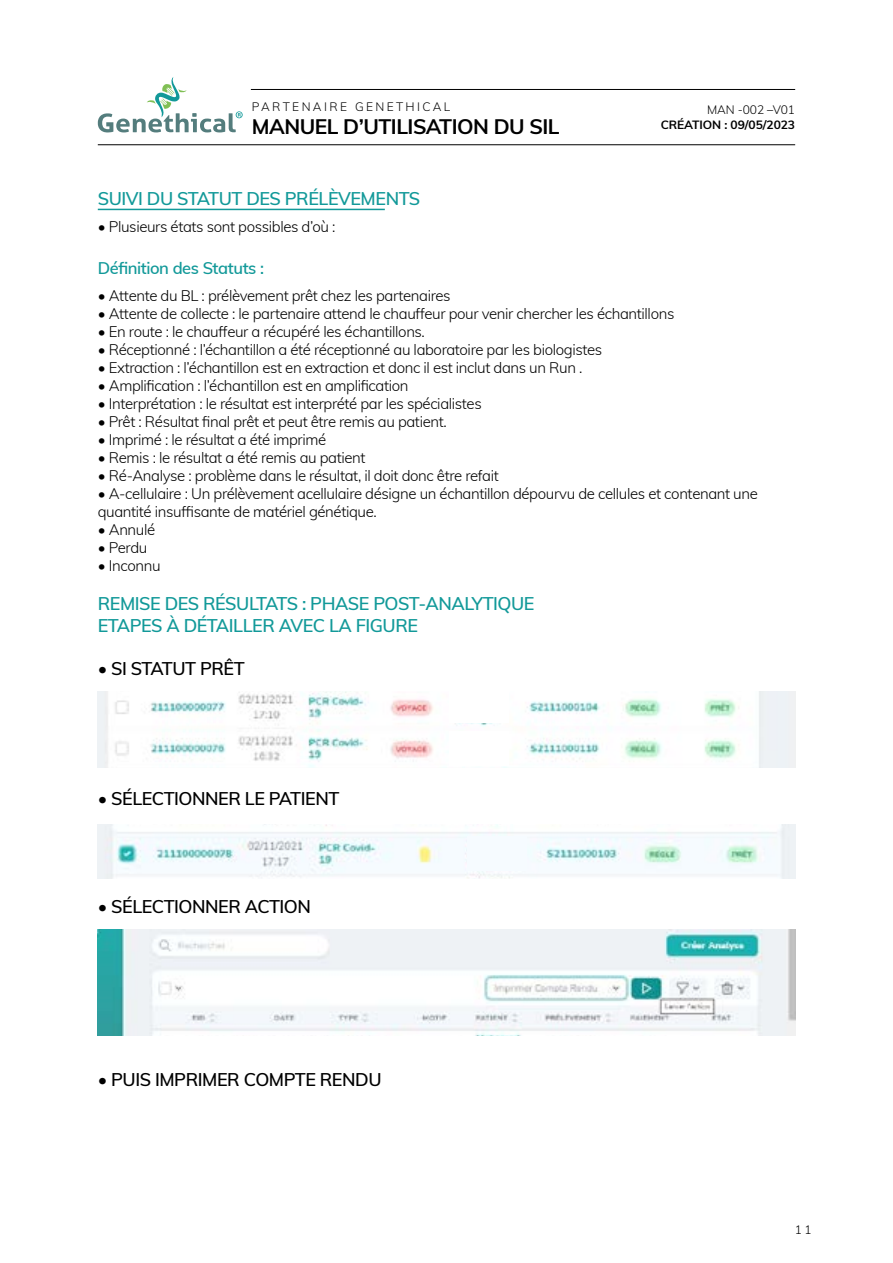
<style>
.page{position:relative;width:893px;height:1263px;background:#fff}
.page>*{position:absolute;margin:0;border:0;box-sizing:border-box;transform-origin:0 0}
.t1{font:700 21px "Muli";letter-spacing:-.025em;color:#000}
.t2{font:600 18px/21.6px "Muli";letter-spacing:-.025em;color:#129999}
.t3{font:600 18px "Muli";letter-spacing:-.025em;color:#000}
.t4{font:600 16.5px "Muli";letter-spacing:-.025em;color:#129999}
.t5{font:300 15px/18px "Muli";letter-spacing:-.025em;color:#000}
.t6{font:300 12px "Muli";letter-spacing:.2em;color:#000}
.t7{font:700 12px "Muli";letter-spacing:-.005em;color:#000}
.t8{font:300 12px "Muli";letter-spacing:-.005em;color:#000}
</style>
<div class="page">
<hr style="left:98px;top:144px;width:697px;height:1px;background:#000">
<hr style="left:251px;top:89px;width:544px;height:1px;background:#000">
<svg style="left:98px;top:77px;width:145px;height:55px"></svg>
<img style="left:98px;top:691px;width:697px;height:77px">
<img style="left:98px;top:824px;width:697px;height:54px">
<img style="left:98px;top:929px;width:697px;height:107px">
<hr style="left:98px;top:209px;width:287px;height:1px;background:#129999">
<div style="left:449px;top:689px;width:60px;height:34px;background:#fff"></div>
<div style="left:449px;top:731px;width:60px;height:35px;background:#fff"></div>
<div style="left:468px;top:836px;width:59px;height:34px;background:#f6fbff"></div>
<p class="t6" style="left:252px;top:98px;width:200px">PARTENAIRE GENETHICAL</p>
<h1 class="t1" style="left:252px;top:111px;width:309px">MANUEL D’UTILISATION DU SIL</h1>
<p class="t8" style="left:707px;top:101px;width:90px">MAN -002 –V01</p>
<p class="t7" style="left:661px;top:116px;width:136px">CRÉATION : 09/05/2023</p>
<p class="t2" style="left:98px;top:187px;width:324px">SUIVI DU STATUT DES PRÉLÈVEMENTS</p>
<p class="t5" style="left:98px;top:217px;width:239px">• Plusieurs états sont possibles d’où :</p>
<p class="t4" style="left:98px;top:256px;width:168px">Définition des Statuts :</p>
<p class="t5" style="left:98px;top:285px;width:354px">• Attente du BL : prélèvement prêt chez les partenaires</p>
<p class="t5" style="left:98px;top:303px;width:578px">• Attente de collecte : le partenaire attend le chauffeur pour venir chercher les échantillons</p>
<p class="t5" style="left:98px;top:321px;width:329px">• En route : le chauffeur a récupéré les échantillons.</p>
<p class="t5" style="left:98px;top:339px;width:506px">• Réceptionné : l’échantillon a été réceptionné au laboratoire par les biologistes</p>
<p class="t5" style="left:98px;top:357px;width:486px">• Extraction : l’échantillon est en extraction et donc il est inclut dans un Run .</p>
<p class="t5" style="left:98px;top:375px;width:312px">• Amplification : l’échantillon est en amplification</p>
<p class="t5" style="left:98px;top:393px;width:385px">• Interprétation : le résultat est interprété par les spécialistes</p>
<p class="t5" style="left:98px;top:411px;width:351px">• Prêt : Résultat final prêt et peut être remis au patient.</p>
<p class="t5" style="left:98px;top:429px;width:230px">• Imprimé : le résultat a été imprimé</p>
<p class="t5" style="left:98px;top:447px;width:269px">• Remis : le résultat a été remis au patient</p>
<p class="t5" style="left:98px;top:465px;width:402px">• Ré-Analyse : problème dans le résultat, il doit donc être refait</p>
<p class="t5" style="left:98px;top:483px;width:662px">• A-cellulaire : Un prélèvement acellulaire désigne un échantillon dépourvu de cellules et contenant une quantité insuffisante de matériel génétique.</p>
<p class="t5" style="left:98px;top:519px;width:59px">• Annulé</p>
<p class="t5" style="left:98px;top:537px;width:51px">• Perdu</p>
<p class="t5" style="left:98px;top:555px;width:64px">• Inconnu</p>
<p class="t2" style="left:98px;top:592px;width:438px">REMISE DES RÉSULTATS : PHASE POST-ANALYTIQUE<br>ETAPES À DÉTAILLER AVEC LA FIGURE</p>
<p class="t3" style="left:98px;top:655px;width:148px">• SI STATUT PRÊT</p>
<p class="t3" style="left:98px;top:785px;width:243px">• SÉLECTIONNER LE PATIENT</p>
<p class="t3" style="left:98px;top:893px;width:215px">• SÉLECTIONNER ACTION</p>
<p class="t3" style="left:98px;top:1066px;width:285px">• PUIS IMPRIMER COMPTE RENDU</p>
<p class="t6" style="left:795px;top:1220px;width:18px">11</p>
</div>
